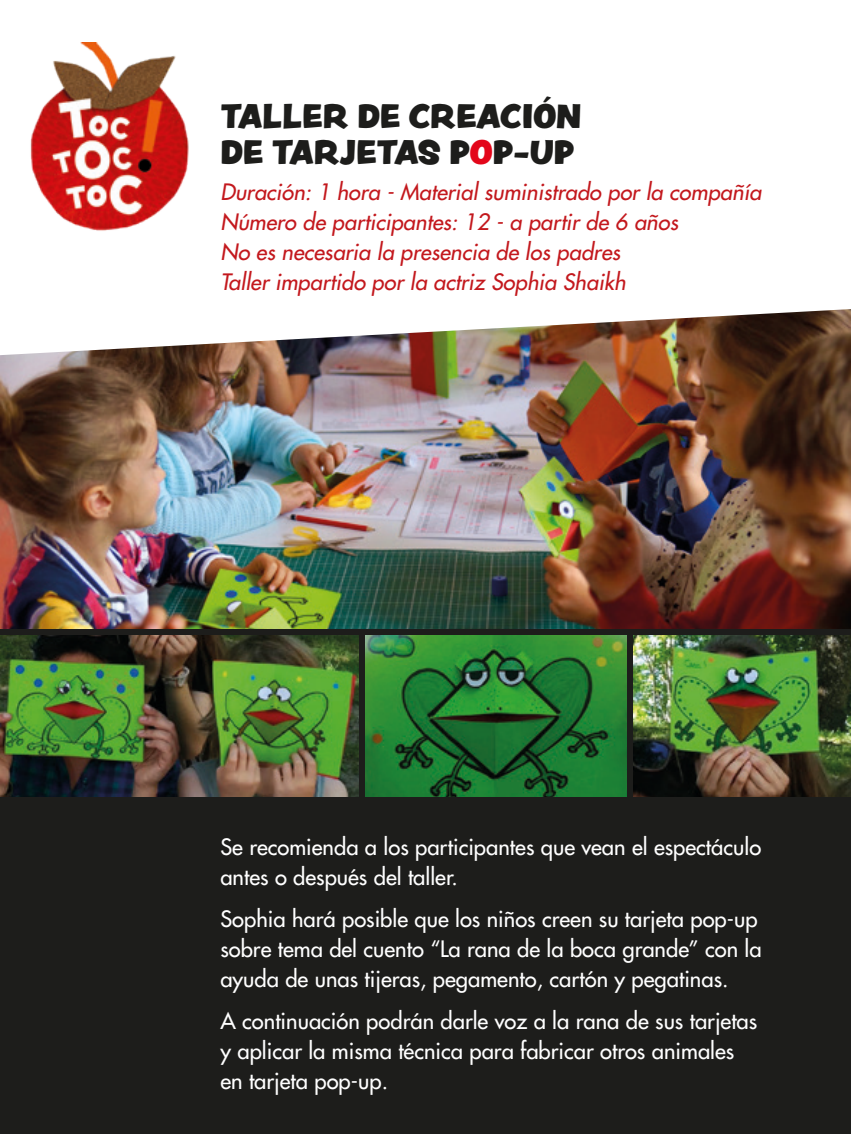
<style>
.page{position:relative;width:851px;height:1134px;background:#fff}
.page>*{position:absolute;margin:0;border:0;box-sizing:border-box;transform-origin:0 0}
.t1{font:30px/36px "Peachy Keen JF";color:#1d1d1b}
.t2{font:22px/30px "Futura";color:#fff}
.t3{font:italic 22px/30px "Futura";color:#c3181d}
.s1{color:#e3061a}
</style>
<div class="page">
<div style="left:0;top:0;width:850px;height:1134px;background:#1d1d1b"></div>
<img style="left:0;top:355px;width:850px;height:274px">
<img style="left:0;top:635px;width:626px;height:162px">
<img style="left:633px;top:635px;width:217px;height:162px">
<svg style="left:0;top:0;width:850px;height:355px;background:#f3f1ef"></svg>
<div style="left:359px;top:633px;width:6px;height:171px;background:#1d1d1b"></div>
<img style="left:9px;top:43px;width:202px;height:202px">
<h1 class="t1" style="left:220px;top:97px;width:362px">TALLER DE CREACIÓN<br>DE TARJETAS P<span class="s1">O</span>P-UP</h1>
<p class="t3" style="left:220px;top:177px;width:542px">Duración: 1 hora - Material suministrado por la compañía Número de participantes: 12 - a partir de 6 años<br>No es necesaria la presencia de los padres<br>Taller impartido por la actriz Sophia Shaikh</p>
<p class="t2" style="left:220px;top:831px;width:542px">Se recomienda a los participantes que vean el espectáculo antes o después del taller.</p>
<p class="t2" style="left:220px;top:903px;width:542px">Sophia hará posible que los niños creen su tarjeta pop-up sobre tema del cuento “La rana de la boca grande” con la ayuda de unas tijeras, pegamento, cartón y pegatinas.</p>
<p class="t2" style="left:220px;top:1005px;width:538px">A continuación podrán darle voz a la rana de sus tarjetas y aplicar la misma técnica para fabricar otros animales en tarjeta pop-up.</p>
</div>
